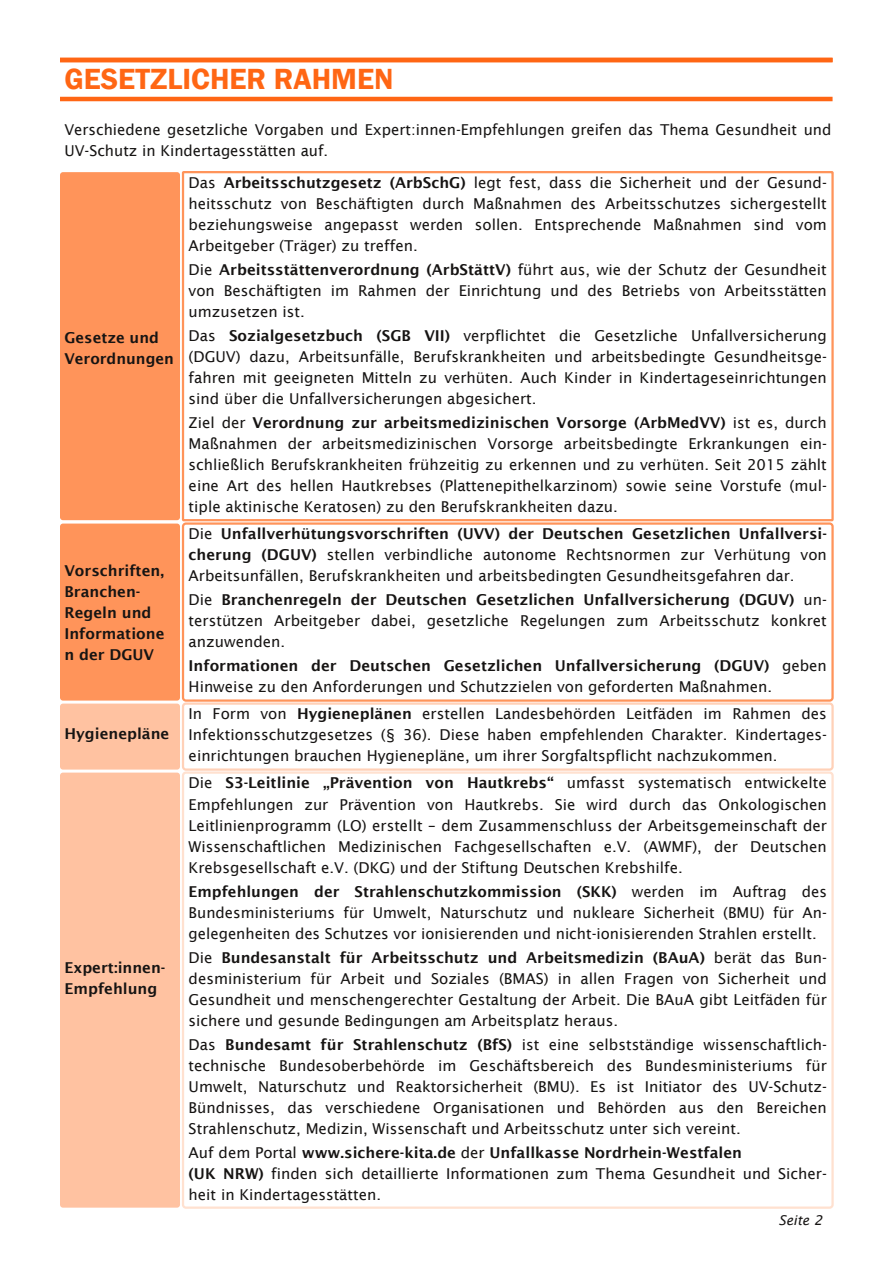
<style>
.page{position:relative;width:893px;height:1263px;background:#fff}
.page>*{position:absolute;margin:0;border:0;box-sizing:border-box;transform-origin:0 0}
.t1{font:600 30px "Franklin Gothic";color:#ff6614}
.t2{font:15px/21px "Lucida Sans";color:#161413;text-align:justify}
.t3{font:600 15px/21px "Lucida Sans";color:#161413}
.t4{font:italic 13.5px "Lucida Sans";color:#161413}
.s1{font-weight:600}
</style>
<div class="page">
<hr style="left:60px;top:58px;width:772px;height:4px;background:#ff6614">
<hr style="left:60px;top:97px;width:772px;height:4px;background:#ff6614">
<div style="left:60px;top:172px;width:120px;height:348px;background:#ff945a;border-radius:3px"></div>
<div style="left:182px;top:171px;width:652px;height:350px;border:2px solid #ff945a"></div>
<div style="left:60px;top:524px;width:120px;height:176px;background:#ff945a;border-radius:3px"></div>
<div style="left:182px;top:522px;width:652px;height:180px;border:2px solid #ff945a;border-radius:3px"></div>
<div style="left:60px;top:704px;width:120px;height:66px;background:#ffc2a1;border-radius:3px"></div>
<div style="left:182px;top:702px;width:652px;height:69px;border:2px solid #ffd1b8;border-radius:3px"></div>
<div style="left:60px;top:772px;width:120px;height:436px;background:#ffc2a1;border-radius:3px"></div>
<div style="left:182px;top:771px;width:652px;height:438px;border:2px solid #ffe1d0;border-radius:3px"></div>
<h1 class="t1" style="left:64px;top:62px;width:330px">GESETZLICHER RAHMEN</h1>
<p class="t2" style="left:64px;top:119px;width:768px">Verschiedene gesetzliche Vorgaben und Expert:innen-Empfehlungen greifen das Thema Gesundheit und<br>UV-Schutz in Kindertagesstätten auf.</p>
<p class="t3" style="left:64px;top:327px;width:111px">Gesetze und<br>Verordnungen</p>
<p class="t3" style="left:64px;top:560px;width:101px">Vorschriften,<br>Branchen-<br>Regeln und<br>Informatione n der DGUV</p>
<p class="t3" style="left:64px;top:723px;width:106px">Hygienepläne</p>
<p class="t3" style="left:64px;top:957px;width:102px">Expert:innen-<br>Empfehlung</p>
<p class="t2" style="left:189px;top:172px;width:640px">Das <span class="s1">Arbeitsschutzgesetz (ArbSchG)</span> legt fest, dass die Sicherheit und der Gesund&shy;heitsschutz von Beschäftigten durch Maßnahmen des Arbeitsschutzes sichergestellt beziehungsweise angepasst werden sollen. Entsprechende Maßnahmen sind vom Arbeitgeber (Träger) zu treffen.</p>
<p class="t2" style="left:189px;top:259px;width:640px">Die <span class="s1">Arbeitsstättenverordnung (ArbStättV)</span> führt aus, wie der Schutz der Gesundheit von Beschäftigten im Rahmen der Einrichtung und des Betriebs von Arbeitsstätten umzusetzen ist.</p>
<p class="t2" style="left:189px;top:325px;width:640px">Das <span class="s1">Sozialgesetzbuch (SGB VII)</span> verpflichtet die Gesetzliche Unfallversicherung (DGUV) dazu, Arbeitsunfälle, Berufskrankheiten und arbeitsbedingte Gesundheitsge&shy;fahren mit geeigneten Mitteln zu verhüten. Auch Kinder in Kindertageseinrichtungen sind über die Unfallversicherungen abgesichert.</p>
<p class="t2" style="left:189px;top:412px;width:640px">Ziel der <span class="s1">Verordnung zur arbeitsmedizinischen Vorsorge (ArbMedVV)</span> ist es, durch Maßnahmen der arbeitsmedizinischen Vorsorge arbeitsbedingte Erkrankungen ein&shy;schließlich Berufskrankheiten frühzeitig zu erkennen und zu verhüten. Seit 2015 zählt eine Art des hellen Hautkrebses (Plattenepithelkarzinom) sowie seine Vorstufe (mul&shy;tiple aktinische Keratosen) zu den Berufskrankheiten dazu.</p>
<p class="t2" style="left:189px;top:523px;width:640px">Die <span class="s1">Unfallverhütungsvorschriften (UVV) der Deutschen Gesetzlichen Unfallversi&shy;cherung (DGUV)</span> stellen verbindliche autonome Rechtsnormen zur Verhütung von Arbeitsunfällen, Berufskrankheiten und arbeitsbedingten Gesundheitsgefahren dar.</p>
<p class="t2" style="left:189px;top:589px;width:640px">Die <span class="s1">Branchenregeln der Deutschen Gesetzlichen Unfallversicherung (DGUV)</span> un&shy;terstützen Arbeitgeber dabei, gesetzliche Regelungen zum Arbeitsschutz konkret anzuwenden.</p>
<p class="t2" style="left:189px;top:655px;width:640px"><span class="s1">Informationen der Deutschen Gesetzlichen Unfallversicherung (DGUV)</span> geben<br>Hinweise zu den Anforderungen und Schutzzielen von geforderten Maßnahmen.</p>
<p class="t2" style="left:189px;top:703px;width:640px">In Form von <span class="s1">Hygieneplänen</span> erstellen Landesbehörden Leitfäden im Rahmen des Infektionsschutzgesetzes (§ 36). Diese haben empfehlenden Charakter. Kindertages&shy;einrichtungen brauchen Hygienepläne, um ihrer Sorgfaltspflicht nachzukommen.</p>
<p class="t2" style="left:189px;top:772px;width:640px">Die <span class="s1">S3-Leitlinie „Prävention von Hautkrebs“</span> umfasst systematisch entwickelte Empfehlungen zur Prävention von Hautkrebs. Sie wird durch das Onkologischen Leitlinienprogramm (LO) erstellt – dem Zusammenschluss der Arbeitsgemeinschaft der Wissenschaftlichen Medizinischen Fachgesellschaften e.V. (AWMF), der Deutschen Krebsgesellschaft e.V. (DKG) und der Stiftung Deutschen Krebshilfe.</p>
<p class="t2" style="left:189px;top:880px;width:640px"><span class="s1">Empfehlungen der Strahlenschutzkommission (SKK)</span> werden im Auftrag des Bundesministeriums für Umwelt, Naturschutz und nukleare Sicherheit (BMU) für An&shy;gelegenheiten des Schutzes vor ionisierenden und nicht-ionisierenden Strahlen erstellt.</p>
<p class="t2" style="left:189px;top:946px;width:640px">Die <span class="s1">Bundesanstalt für Arbeitsschutz und Arbeitsmedizin (BAuA)</span> berät das Bun&shy;desministerium für Arbeit und Soziales (BMAS) in allen Fragen von Sicherheit und Gesundheit und menschengerechter Gestaltung der Arbeit. Die BAuA gibt Leitfäden für sichere und gesunde Bedingungen am Arbeitsplatz heraus.</p>
<p class="t2" style="left:189px;top:1033px;width:640px">Das <span class="s1">Bundesamt für Strahlenschutz (BfS)</span> ist eine selbstständige wissenschaftlich&shy;technische Bundesoberbehörde im Geschäftsbereich des Bundesministeriums für Umwelt, Naturschutz und Reaktorsicherheit (BMU). Es ist Initiator des UV-Schutz-Bündnisses, das verschiedene Organisationen und Behörden aus den Bereichen Strahlenschutz, Medizin, Wissenschaft und Arbeitsschutz unter sich vereint.</p>
<p class="t2" style="left:189px;top:1141px;width:640px;text-align:left">Auf dem Portal <span class="s1">www.sichere-kita.de</span> der <span class="s1">Unfallkasse Nordrhein-Westfalen<br>(UK NRW)</span> finden sich detaillierte Informationen zum Thema Gesundheit und Sicher&shy;heit in Kindertagesstätten.</p>
<p class="t4" style="left:778px;top:1212px;width:45px">Seite 2</p>
</div>
